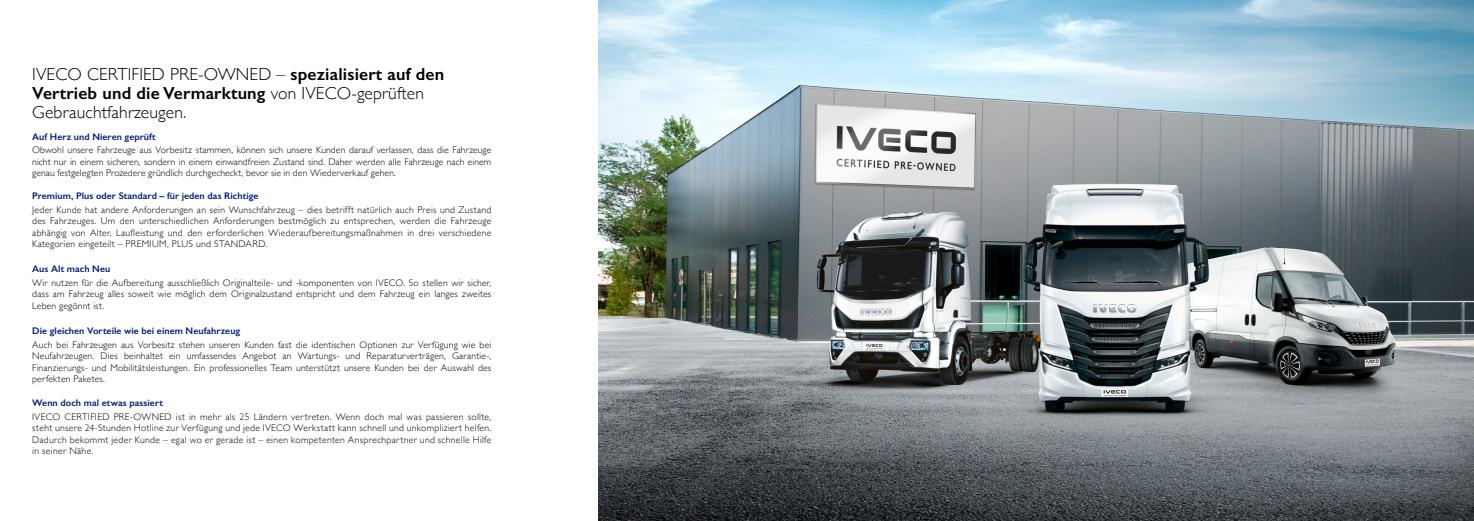
<style>
.page{position:relative;width:1474px;height:521px;background:#fff}
.page>*{position:absolute;margin:0;border:0;box-sizing:border-box;transform-origin:0 0}
.t1{font:300 17.5px/19.2px "Gill Sans";letter-spacing:.01em;color:#000}
.t2{font:300 9.62px/11.4px "Gill Sans";letter-spacing:.02em;color:#000;text-align:justify}
.t3{font:600 9.62px "Gill Sans";letter-spacing:.005em;color:#001e76}
.s1{font-weight:600}
</style>
<div class="page">
<img style="left:598px;top:0;width:875px;height:521px">
<h1 class="t1" style="left:32px;top:64px;width:413px">IVECO CERTIFIED PRE-OWNED – <span class="s1">spezialisiert auf den<br>Vertrieb und die Vermarktung</span> von IVECO-geprüften<br>Gebrauchtfahrzeugen.</h1>
<p class="t3" style="left:32px;top:130px;width:125px">Auf Herz und Nieren geprüft</p>
<p class="t2" style="left:32px;top:144px;width:460px">Obwohl unsere Fahrzeuge aus Vorbesitz stammen, können sich unsere Kunden darauf verlassen, dass die Fahrzeuge nicht nur in einem sicheren, sondern in einem einwandfreien Zustand sind. Daher werden alle Fahrzeuge nach einem genau festgelegten Prozedere gründlich durchgecheckt, bevor sie in den Wiederverkauf gehen.</p>
<p class="t3" style="left:32px;top:190px;width:228px">Premium, Plus oder Standard – für jeden das Richtige</p>
<p class="t2" style="left:32px;top:203px;width:460px">Jeder Kunde hat andere Anforderungen an sein Wunschfahrzeug – dies betrifft natürlich auch Preis und Zustand des Fahrzeuges. Um den unterschiedlichen Anforderungen bestmöglich zu entsprechen, werden die Fahrzeuge abhängig von Alter, Laufleistung und den erforderlichen Wiederaufbereitungsmaßnahmen in drei verschiedene Kategorien eingeteilt – PREMIUM, PLUS und STANDARD.</p>
<p class="t3" style="left:32px;top:263px;width:80px">Aus Alt mach Neu</p>
<p class="t2" style="left:32px;top:277px;width:460px">Wir nutzen für die Aufbereitung ausschließlich Originalteile- und -komponenten von IVECO. So stellen wir sicher, dass am Fahrzeug alles soweit wie möglich dem Originalzustand entspricht und dem Fahrzeug ein langes zweites Leben gegönnt ist.</p>
<p class="t3" style="left:32px;top:325px;width:209px">Die gleichen Vorteile wie bei einem Neufahrzeug</p>
<p class="t2" style="left:32px;top:339px;width:460px">Auch bei Fahrzeugen aus Vorbesitz stehen unseren Kunden fast die identischen Optionen zur Verfügung wie bei Neufahrzeugen. Dies beinhaltet ein umfassendes Angebot an Wartungs- und Reparaturverträgen, Garantie-, Finanzierungs- und Mobilitätsleistungen. Ein professionelles Team unterstützt unsere Kunden bei der Auswahl des perfekten Paketes.</p>
<p class="t3" style="left:32px;top:397px;width:132px">Wenn doch mal etwas passiert</p>
<p class="t2" style="left:32px;top:410px;width:460px">IVECO CERTIFIED PRE-OWNED ist in mehr als 25 Ländern vertreten. Wenn doch mal was passieren sollte, steht unsere 24-Stunden Hotline zur Verfügung und jede IVECO Werkstatt kann schnell und unkompliziert helfen.<br>Dadurch bekommt jeder Kunde – egal wo er gerade ist – einen kompetenten Ansprechpartner und schnelle Hilfe in seiner Nähe.</p>
</div>
